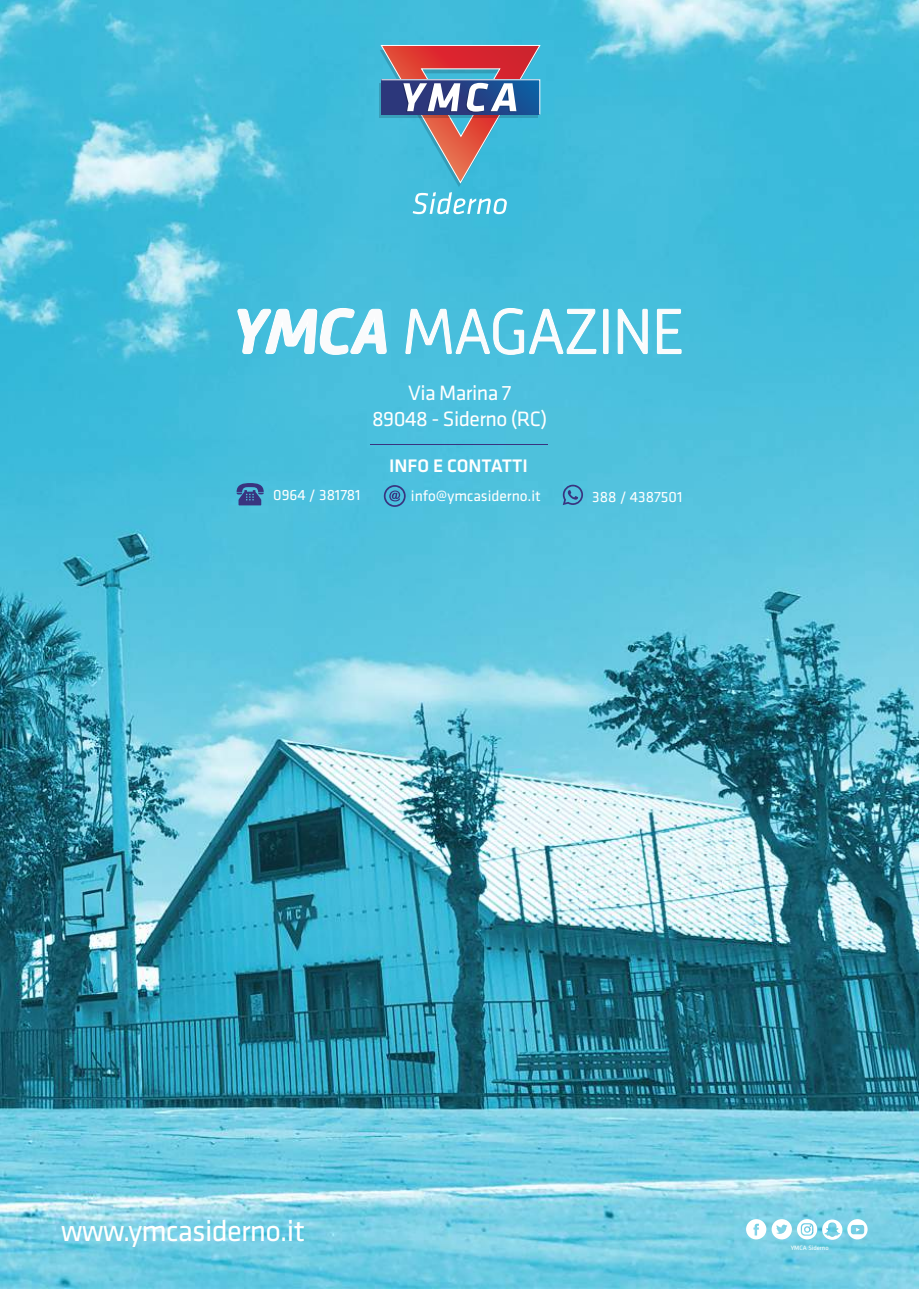
<style>
.page{position:relative;width:919px;height:1289px;background:#fff}
.page>*{position:absolute;margin:0;border:0;box-sizing:border-box;transform-origin:0 0}
.t1{font:30.75px "Klavika";letter-spacing:-.025em;color:#fff}
.t2{font:21.6px/25.8px "Klavika";letter-spacing:-.025em;color:#fff;text-align:center}
.t3{font:500 18.9px "Klavika";color:#fff}
.t4{font:15.45px "Klavika";color:#fff}
.t5{font:6.45px "Klavika";color:#fff}
</style>
<div class="page">
<img style="left:0;top:0;width:918px;height:1287px">
<svg style="left:746px;top:1219px;width:121px;height:20px"></svg>
<hr style="left:370px;top:444px;width:178px;height:1px;background:#39347f">
<svg style="left:380px;top:45px;width:160px;height:169px;background:#7192ab"></svg>
<svg style="left:237px;top:308px;width:149px;height:47px"></svg>
<svg style="left:405px;top:308px;width:191px;height:47px"></svg>
<div style="left:603px;top:309px;width:5px;height:44px;background:#fafbfc"></div>
<div style="left:603px;top:309px;width:5px;height:45px;border:1px solid #fff"></div>
<svg style="left:617px;top:309px;width:30px;height:45px"></svg>
<svg style="left:657px;top:309px;width:24px;height:45px"></svg>
<svg style="left:236px;top:483px;width:28px;height:22px"></svg>
<svg style="left:384px;top:485px;width:21px;height:22px"></svg>
<svg style="left:562px;top:484px;width:21px;height:21px"></svg>
<h2 class="t2" style="left:372px;top:380px;width:177px">Via Marina 7<br>89048 - Siderno (RC)</h2>
<p class="t3" style="left:389px;top:455px;width:140px">INFO E CONTATTI</p>
<p class="t4" style="left:273px;top:487px;width:89px">0964 / 381781</p>
<p class="t4" style="left:411px;top:487px;width:131px">info@ymcasiderno.it</p>
<p class="t4" style="left:592px;top:488px;width:92px">388 / 4387501</p>
<h1 class="t1" style="left:61px;top:1214px;width:245px">www.ymcasiderno.it</h1>
<p class="t5" style="left:790px;top:1243px;width:39px">YMCA Siderno</p>
</div>
